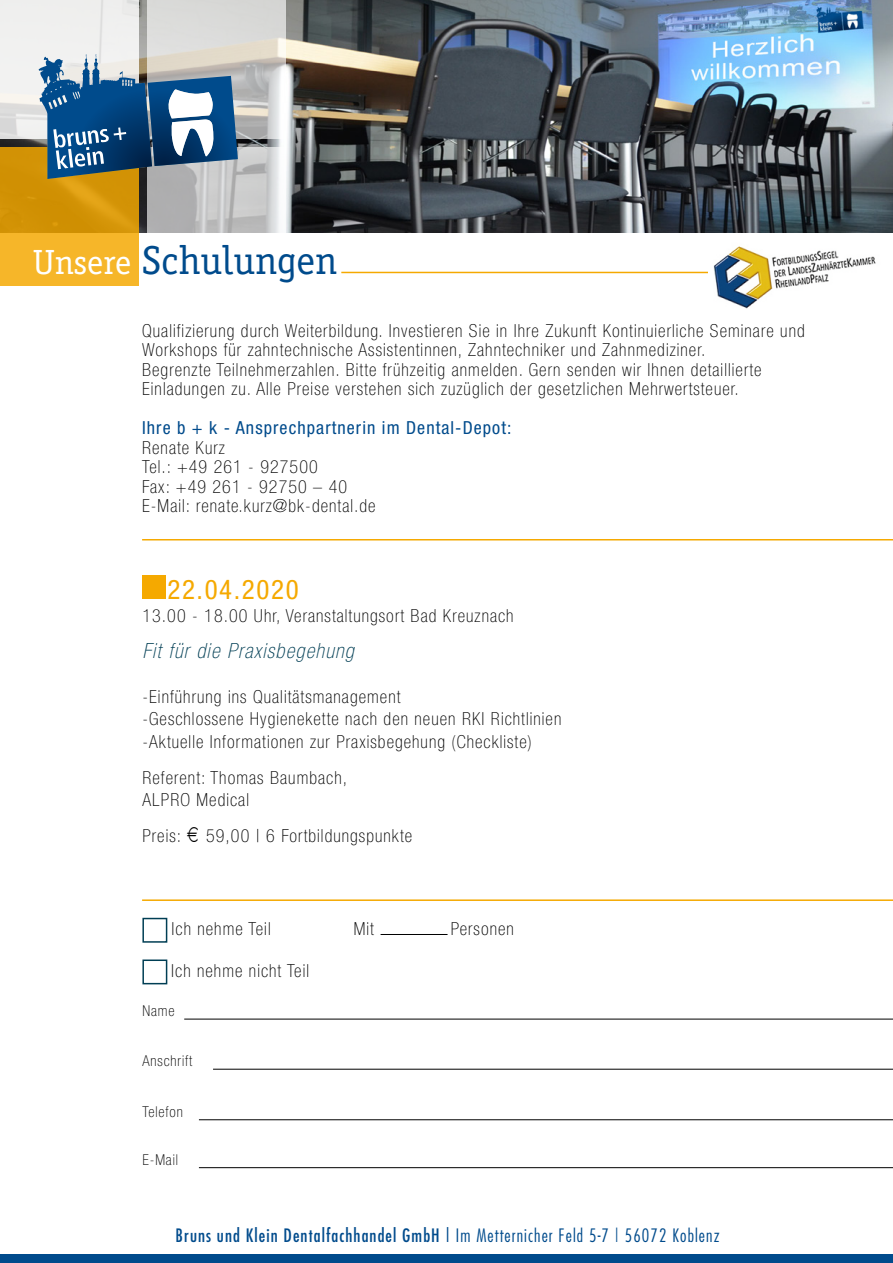
<style>
.page{position:relative;width:893px;height:1263px;background:#fff}
.page>*{position:absolute;margin:0;border:0;box-sizing:border-box;transform-origin:0 0}
.t1{font:40.5px "Officina Serif";color:#004b8c}
.t2{font:condensed 27px "Helvetica Neue";letter-spacing:.06em;color:#f5a900}
.t3{font:italic 100 condensed 21px "Helvetica Neue";letter-spacing:.06em;color:#003e54}
.t4{font:100 condensed 18px/19.5px "Helvetica Neue";letter-spacing:.06em;color:#000}
.t5{font:condensed 18px "Futura";letter-spacing:.06em;color:#004b8c}
.t6{font:condensed 18px "Helvetica Neue";letter-spacing:.06em;color:#004b8c}
.t7{font:100 condensed 15px "Helvetica Neue";letter-spacing:.06em;color:#000}
.s1{font-size:35.1px;color:#fff}
.s2{font-weight:300}
</style>
<div class="page">
<hr style="left:341px;top:272px;width:552px;height:1px;background:#f5a900">
<div style="left:0;top:1254px;width:893px;height:9px;background:#004b8c"></div>
<img style="left:0;top:0;width:893px;height:233px">
<svg style="left:0;top:0;width:138px;height:138px;fill:#f0f0ef"></svg>
<svg style="left:148px;top:0;width:138px;height:138px;background:#d5d4d1"></svg>
<svg style="left:0;top:147px;width:138px;height:138px;background:#e3a316"></svg>
<svg style="left:148px;top:147px;width:138px;height:86px;background:#c4c4c5"></svg>
<svg style="left:39px;top:54px;width:199px;height:125px;background:#5f819c"></svg>
<div style="left:142px;top:576px;width:24px;height:23px;background:#f5a900"></div>
<hr style="left:142px;top:539px;width:751px;height:1px;background:#f5a900">
<hr style="left:142px;top:899px;width:751px;height:2px;background:#f5a900">
<div style="left:708px;top:238px;width:185px;height:80px;background:#fff"></div>
<img style="left:713px;top:246px;width:163px;height:63px">
<div style="left:142px;top:918px;width:25px;height:25px;border:2px solid #003e54"></div>
<div style="left:142px;top:959px;width:25px;height:25px;border:2px solid #003e54"></div>
<hr style="left:381px;top:934px;width:67px;height:1px;background:#000">
<hr style="left:184px;top:1019px;width:709px;height:1px;background:#000">
<hr style="left:213px;top:1069px;width:680px;height:1px;background:#000">
<hr style="left:199px;top:1119px;width:694px;height:1px;background:#000">
<hr style="left:199px;top:1167px;width:694px;height:1px;background:#000">
<h1 class="t1" style="left:33px;top:237px;width:306px"><span class="s1">Unsere</span> Schulungen</h1>
<p class="t4" style="left:142px;top:320px;width:664px">Qualifizierung durch Weiterbildung. Investieren Sie in Ihre Zukunft Kontinuierliche Seminare und Workshops für zahntechnische Assistentinnen, Zahntechniker und Zahnmediziner.<br>Begrenzte Teilnehmerzahlen. Bitte frühzeitig anmelden. Gern senden wir Ihnen detaillierte Einladungen zu. Alle Preise verstehen sich zuzüglich der gesetzlichen Mehrwertsteuer.</p>
<p class="t6" style="left:142px;top:417px;width:371px">Ihre b + k - Ansprechpartnerin im Dental-Depot:</p>
<p class="t4" style="left:142px;top:437px;width:235px">Renate Kurz<br>Tel.: +49 261 - 927500<br>Fax: +49 261 - 92750 – 40<br>E-Mail: renate.kurz@bk-dental.de</p>
<h2 class="t2" style="left:167px;top:574px;width:133px">22.04.2020</h2>
<p class="t4" style="left:142px;top:605px;width:373px">13.00 - 18.00 Uhr, Veranstaltungsort Bad Kreuznach</p>
<p class="t3" style="left:142px;top:638px;width:213px">Fit für die Praxisbegehung</p>
<p class="t4" style="left:142px;top:685px;width:420px;line-height:22.5px">-Einführung ins Qualitätsmanagement<br>-Geschlossene Hygienekette nach den neuen RKI Richtlinien -Aktuelle Informationen zur Praxisbegehung (Checkliste)</p>
<p class="t4" style="left:142px;top:766px;width:206px;line-height:22.5px">Referent: Thomas Baumbach,<br>ALPRO Medical</p>
<p class="t4" style="left:142px;top:826px;width:271px">Preis: <sup>0</sup> 59,00 | 6 Fortbildungspunkte</p>
<p class="t4" style="left:172px;top:919px;width:101px">Ich nehme Teil</p>
<p class="t4" style="left:354px;top:919px;width:22px">Mit</p>
<p class="t4" style="left:451px;top:919px;width:65px">Personen</p>
<p class="t4" style="left:171px;top:961px;width:139px">Ich nehme nicht Teil</p>
<p class="t7" style="left:142px;top:1002px;width:34px">Name</p>
<p class="t7" style="left:142px;top:1052px;width:51px">Anschrift</p>
<p class="t7" style="left:142px;top:1103px;width:42px">Telefon</p>
<p class="t7" style="left:142px;top:1151px;width:37px">E-Mail</p>
<p class="t5" style="left:175px;top:1223px;width:546px">Bruns und Klein Dentalfachhandel GmbH | <span class="s2">Im Metternicher Feld 5-7 | 56072 Koblenz</span></p>
</div>
